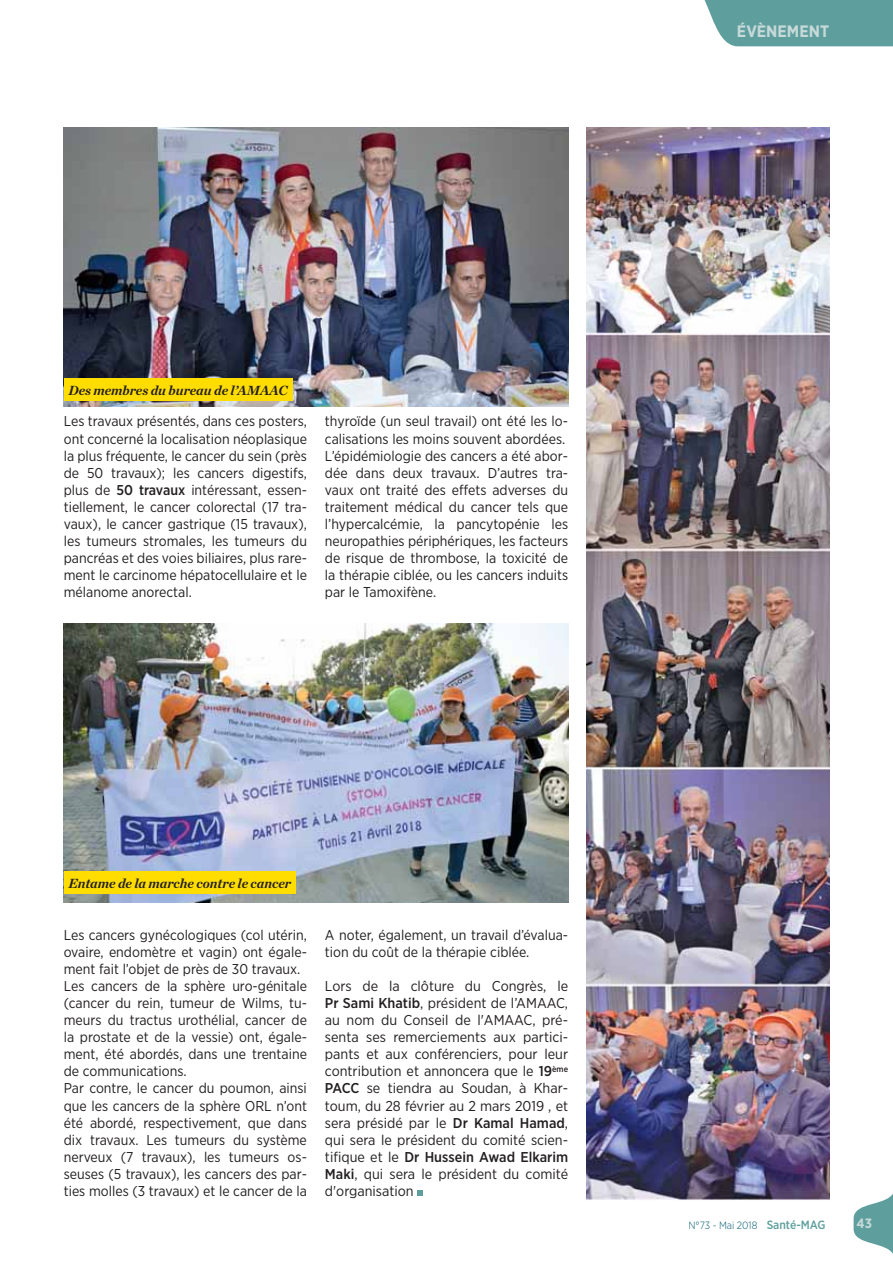
<style>
.page{position:relative;width:893px;height:1263px;background:#fff}
.page>*{position:absolute;margin:0;border:0;box-sizing:border-box;transform-origin:0 0}
.t1{font:700 16.5px "Gotham Narrow";color:#c7d9d9}
.t2{font:14.25px/17.1px "Gotham Narrow";color:#231f20}
.t3{font:italic 700 13.5px "Chronicle Deck";color:#231f20}
.t4{font:700 13.5px "Gotham Narrow";color:#c7d9d9}
.t5{font:500 12px "Gotham Narrow";color:#5e9f9e}
.t6{font:300 10.5px "Gotham Narrow";color:#055b6f}
.s1{font-weight:500}
</style>
<div class="page">
<svg style="left:417px;top:1190px;width:6px;height:6px"></svg>
<img style="left:64px;top:623px;width:504px;height:280px">
<img style="left:586px;top:128px;width:243px;height:1072px">
<img style="left:64px;top:128px;width:504px;height:278px">
<div style="left:64px;top:378px;width:228px;height:23px;background:#fd0"></div>
<div style="left:64px;top:871px;width:232px;height:23px;background:#fd0"></div>
<svg style="left:854px;top:1193px;width:39px;height:61px"></svg>
<div style="left:704px;top:0;width:189px;height:46px;background:#5e9f9e"></div>
<p class="t1" style="left:737px;top:25px;width:94px">ÉVÈNEMENT</p>
<p class="t3" style="left:68px;top:382px;width:221px">Des membres du bureau de l’AMAAC</p>
<p class="t2" style="left:64px;top:414px;width:245px;text-align:justify">Les travaux présentés, dans ces posters, ont concerné la localisation néoplasique la plus fréquente, le cancer du sein (près de 50 travaux); les cancers digestifs, plus de <span class="s1">50 travaux</span> intéressant, essen&shy;tiellement, le cancer colorectal (17 tra&shy;vaux), le cancer gastrique (15 travaux), les tumeurs stromales, les tumeurs du pancréas et des voies biliaires, plus rare&shy;ment le carcinome hépatocellulaire et le mélanome anorectal.</p>
<p class="t2" style="left:325px;top:414px;width:245px">thyroïde (un seul travail) ont été les lo&shy;calisations les moins souvent abordées.<br>L’épidémiologie des cancers a été abor&shy;dée dans deux travaux. D’autres tra&shy;vaux ont traité des effets adverses du traitement médical du cancer tels que l’hypercalcémie, la pancytopénie les neuropathies périphériques, les facteurs de risque de thrombose, la toxicité de la thérapie ciblée, ou les cancers induits par le Tamoxifène.</p>
<p class="t3" style="left:68px;top:875px;width:224px">Entame de la marche contre le cancer</p>
<p class="t2" style="left:64px;top:927px;width:245px">Les cancers gynécologiques (col utérin, ovaire, endomètre et vagin) ont égale&shy;ment fait l’objet de près de 30 travaux.<br>Les cancers de la sphère uro-génitale (cancer du rein, tumeur de Wilms, tu&shy;meurs du tractus urothélial, cancer de la prostate et de la vessie) ont, égale&shy;ment, été abordés, dans une trentaine de communications.<br>Par contre, le cancer du poumon, ainsi que les cancers de la sphère ORL n’ont été abordé, respectivement, que dans dix travaux. Les tumeurs du système nerveux (7 travaux), les tumeurs os&shy;seuses (5 travaux), les cancers des par&shy;ties molles (3 travaux) et le cancer de la</p>
<p class="t2" style="left:325px;top:927px;width:245px">A noter, également, un travail d’évalua&shy;tion du coût de la thérapie ciblée.</p>
<p class="t2" style="left:325px;top:978px;width:245px;text-align:justify">Lors de la clôture du Congrès, le <span class="s1">Pr Sami Khatib</span>, président de l’AMAAC, au nom du Conseil de l'AMAAC, pré&shy;senta ses remerciements aux partici&shy;pants et aux conférenciers, pour leur contribution et annoncera que le <span class="s1">19</span><sup>ème </sup><span class="s1">PACC</span> se tiendra au Soudan, à Khar&shy;toum, du 28 février au 2 mars 2019 , et sera présidé par le <span class="s1">Dr Kamal Hamad</span>, qui sera le président du comité scien&shy;tifique et le <span class="s1">Dr Hussein Awad Elkarim Maki</span>, qui sera le président du comité d'organisation</p>
<p class="t6" style="left:688px;top:1221px;width:70px">N°73 - Mai 2018</p>
<p class="t5" style="left:767px;top:1220px;width:60px">Santé-MAG</p>
<p class="t4" style="left:857px;top:1218px;width:17px">43</p>
</div>
